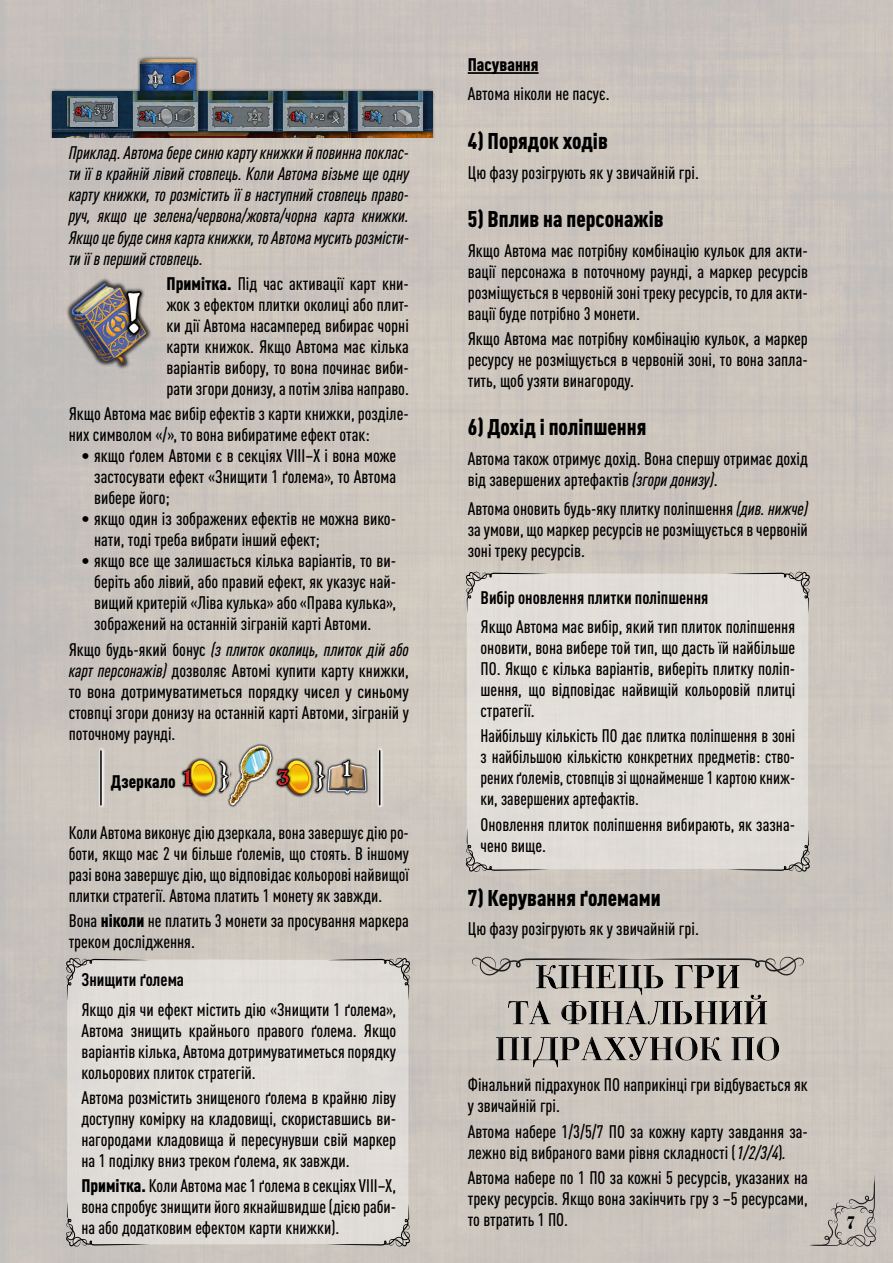
<style>
.page{position:relative;width:893px;height:1263px;background:#cbc4bd}
.page>*{position:absolute;margin:0;border:0;box-sizing:border-box;transform-origin:0 0}
.t1{font:900 condensed 22.5px "DIN Pro";color:#000}
.t2{font:500 condensed 18px/21px "DIN Pro";color:#000;text-align:justify}
.t3{font:italic 500 condensed 18px/21px "DIN Pro";color:#000;text-align:justify}
.t4{font:700 condensed 18px "DIN Pro";color:#000}
.t5{font:900 condensed 18px "DIN Pro";color:#000}
.t6{font:700 condensed 18px "Bodin";color:#000}
.s1{font-weight:900}
.s2{font-style:italic}
</style>
<div class="page">
<svg style="left:809px;top:1174px;width:67px;height:72px;background:#bcb6b0"></svg>
<div style="left:66px;top:958px;width:344px;height:287px;background:#e0dcd7"></div>
<svg style="left:327px;top:958px;width:83px;height:43px;background:#d2ceca"></svg>
<svg style="left:327px;top:1203px;width:83px;height:44px;background:#d3cfca"></svg>
<svg style="left:66px;top:1201px;width:83px;height:46px;background:#d0cdca"></svg>
<svg style="left:66px;top:958px;width:83px;height:43px;background:#d2ceca"></svg>
<div style="left:465px;top:572px;width:345px;height:298px;background:#e1ddd8"></div>
<svg style="left:726px;top:572px;width:84px;height:41px;background:#d4d0cb"></svg>
<svg style="left:726px;top:830px;width:84px;height:42px;background:#d2cec9"></svg>
<svg style="left:466px;top:828px;width:83px;height:44px;background:#d3cfca"></svg>
<svg style="left:466px;top:572px;width:83px;height:41px;background:#d4d0cb"></svg>
<hr style="left:468px;top:72px;width:71px;height:2px;background:#000">
<div style="left:97px;top:747px;width:8px;height:61px;background:#fff;opacity:.75"></div>
<hr style="left:100px;top:751px;width:2px;height:54px;background:#000">
<img style="left:179px;top:739px;width:191px;height:75px">
<div style="left:376px;top:747px;width:8px;height:61px;background:#fff;opacity:.75"></div>
<hr style="left:379px;top:751px;width:1px;height:54px;background:#000">
<div style="left:477px;top:945px;width:322px;height:141px;background:#ccc6be"></div>
<div style="left:493px;top:964px;width:289px;height:106px;background:#000;opacity:.75"></div>
<svg style="left:472px;top:957px;width:332px;height:68px"></svg>
<img style="left:61px;top:274px;width:97px;height:99px">
<div style="left:136px;top:55px;width:64px;height:83px;background:#000;opacity:.75"></div>
<img style="left:140px;top:59px;width:56px;height:29px">
<div style="left:49px;top:88px;width:386px;height:50px;background:#000;opacity:.75"></div>
<img style="left:53px;top:92px;width:379px;height:46px">
<div style="left:67px;top:94px;width:54px;height:36px;background:#000;opacity:.75"></div>
<img style="left:70px;top:98px;width:47px;height:28px">
<div style="left:130px;top:99px;width:71px;height:35px;background:#000;opacity:.75"></div>
<img style="left:134px;top:103px;width:64px;height:27px">
<div style="left:355px;top:99px;width:71px;height:35px;background:#000;opacity:.75"></div>
<img style="left:359px;top:103px;width:64px;height:27px">
<div style="left:280px;top:99px;width:71px;height:35px;background:#000;opacity:.75"></div>
<img style="left:284px;top:103px;width:64px;height:28px">
<div style="left:205px;top:99px;width:71px;height:35px;background:#000;opacity:.75"></div>
<img style="left:209px;top:103px;width:64px;height:28px">
<p class="t3" style="left:69px;top:141px;width:342px">Приклад. Автома бере синю карту книжки й повинна поклас&shy;ти її в крайній лівий стовпець. Коли Автома візьме ще одну карту книжки, то розмістить її в наступний стовпець право&shy;руч, якщо це зелена/червона/жовта/чорна карта книжки.<br>Якщо це буде синя карта книжки, то Автома мусить розмісти&shy;ти її в перший стовпець.</p>
<p class="t2" style="left:166px;top:272px;width:244px"><span class="s1">Примітка.</span> Під час активації карт кни&shy;жок з ефектом плитки околиці або плит&shy;ки дії Автома насамперед вибирає чорні карти книжок. Якщо Автома має кілька варіантів вибору, то вона починає виби&shy;рати згори донизу, а потім зліва направо.</p>
<p class="t2" style="left:69px;top:402px;width:342px">Якщо Автома має вибір ефектів з карти книжки, розділе&shy;них символом «/», то вона вибиратиме ефект отак:</p>
<p class="t2" style="left:94px;top:444px;width:303px;text-indent:-13px">• якщо ґолем Автоми є в секціях VIII–X і вона може застосувати ефект «Знищити 1 ґолема», то Автома вибере його;</p>
<p class="t2" style="left:94px;top:507px;width:303px;text-indent:-13px">• якщо один із зображених ефектів не можна вико&shy;нати, тоді треба вибрати інший ефект;</p>
<p class="t2" style="left:94px;top:549px;width:303px;text-indent:-13px">• якщо все ще залишається кілька варіантів, то ви&shy;беріть або лівий, або правий ефект, як указує най&shy;вищий критерій «Ліва кулька» або «Права кулька», зображений на останній зіграній карті Автоми.</p>
<p class="t2" style="left:69px;top:637px;width:342px">Якщо будь-який бонус <span class="s2">(з плиток околиць, плиток дій або карт персонажів)</span> дозволяє Автомі купити карту книжки, то вона дотримуватиметься порядку чисел у синьому стовпці згори донизу на останній карті Автоми, зіграній у поточному раунді.</p>
<p class="t5" style="left:111px;top:768px;width:66px">Дзеркало</p>
<p class="t2" style="left:69px;top:820px;width:342px">Коли Автома виконує дію дзеркала, вона завершує дію ро&shy;боти, якщо має 2 чи більше ґолемів, що стоять. В іншому разі вона завершує дію, що відповідає кольорові найвищої плитки стратегії. Автома платить 1 монету як завжди.</p>
<p class="t2" style="left:69px;top:909px;width:342px">Вона <span class="s1">ніколи</span> не платить 3 монети за просування маркера треком дослідження.</p>
<p class="t4" style="left:81px;top:966px;width:104px">Знищити ґолема</p>
<p class="t2" style="left:81px;top:997px;width:316px">Якщо дія чи ефект містить дію «Знищити 1 ґолема», Автома знищить крайнього правого ґолема. Якщо варіантів кілька, Автома дотримуватиметься порядку кольорових плиток стратегій.</p>
<p class="t2" style="left:81px;top:1085px;width:316px">Автома розмістить знищеного ґолема в крайню ліву доступну комірку на кладовищі, скориставшись ви&shy;нагородами кладовища й пересунувши свій маркер на 1 поділку вниз треком ґолема, як завжди.</p>
<p class="t2" style="left:81px;top:1174px;width:316px"><span class="s1">Примітка.</span> Коли Автома має 1 ґолема в секціях VIII–X, вона спробує знищити його якнайшвидше (дією раби&shy;на або додатковим ефектом карти книжки).</p>
<p class="t5" style="left:468px;top:51px;width:72px">Пасування</p>
<p class="t2" style="left:468px;top:82px;width:143px">Автома ніколи не пасує.</p>
<p class="t1" style="left:468px;top:123px;width:142px">4) Порядок ходів</p>
<p class="t2" style="left:468px;top:160px;width:233px">Цю фазу розігрують як у звичайній грі.</p>
<p class="t1" style="left:468px;top:202px;width:198px">5) Вплив на персонажів</p>
<p class="t2" style="left:468px;top:238px;width:342px">Якщо Автома має потрібну комбінацію кульок для акти&shy;вації персонажа в поточному раунді, а маркер ресурсів розміщується в червоній зоні треку ресурсів, то для акти&shy;вації буде потрібно 3 монети.</p>
<p class="t2" style="left:468px;top:326px;width:342px">Якщо Автома має потрібну комбінацію кульок, а маркер ресурсу не розміщується в червоній зоні, то вона запла&shy;тить, щоб узяти винагороду.</p>
<p class="t1" style="left:468px;top:410px;width:180px">6) Дохід і поліпшення</p>
<p class="t2" style="left:468px;top:446px;width:342px">Автома також отримує дохід. Вона спершу отримає дохід від завершених артефактів <span class="s2">(згори донизу)</span>.</p>
<p class="t2" style="left:468px;top:497px;width:342px">Автома оновить будь-яку плитку поліпшення <span class="s2">(див. нижче) </span>за умови, що маркер ресурсів не розміщується в червоній зоні треку ресурсів.</p>
<p class="t4" style="left:480px;top:584px;width:229px">Вибір оновлення плитки поліпшення</p>
<p class="t2" style="left:480px;top:615px;width:316px">Якщо Автома має вибір, який тип плиток поліпшення оновити, вона вибере той тип, що дасть їй найбільше ПО. Якщо є кілька варіантів, виберіть плитку поліп&shy;шення, що відповідає найвищій кольоровій плитці стратегії.</p>
<p class="t2" style="left:480px;top:724px;width:316px">Найбільшу кількість ПО дає плитка поліпшення в зоні з найбільшою кількістю конкретних предметів: ство&shy;рених ґолемів, стовпців зі щонайменше 1 картою книж&shy;ки, завершених артефактів.</p>
<p class="t2" style="left:480px;top:812px;width:316px">Оновлення плиток поліпшення вибирають, як зазна&shy;чено вище.</p>
<p class="t1" style="left:468px;top:880px;width:194px">7) Керування ґолемами</p>
<p class="t2" style="left:468px;top:917px;width:233px">Цю фазу розігрують як у звичайній грі.</p>
<p class="t2" style="left:468px;top:1073px;width:342px">Фінальний підрахунок ПО наприкінці гри відбувається як у звичайній грі.</p>
<p class="t2" style="left:468px;top:1119px;width:342px">Автома набере 1/3/5/7 ПО за кожну карту завдання за&shy;лежно від вибраного вами рівня складності (<span class="s2">1/2/3/4</span>)<span class="s2">.</span></p>
<p class="t2" style="left:468px;top:1165px;width:342px">Автома набере по 1 ПО за кожні 5 ресурсів, указаних на треку ресурсів. Якщо вона закінчить гру з –5 ресурсами, то втратить 1 ПО.</p>
<p class="t6" style="left:846px;top:1213px;width:10px">7</p>
</div>
